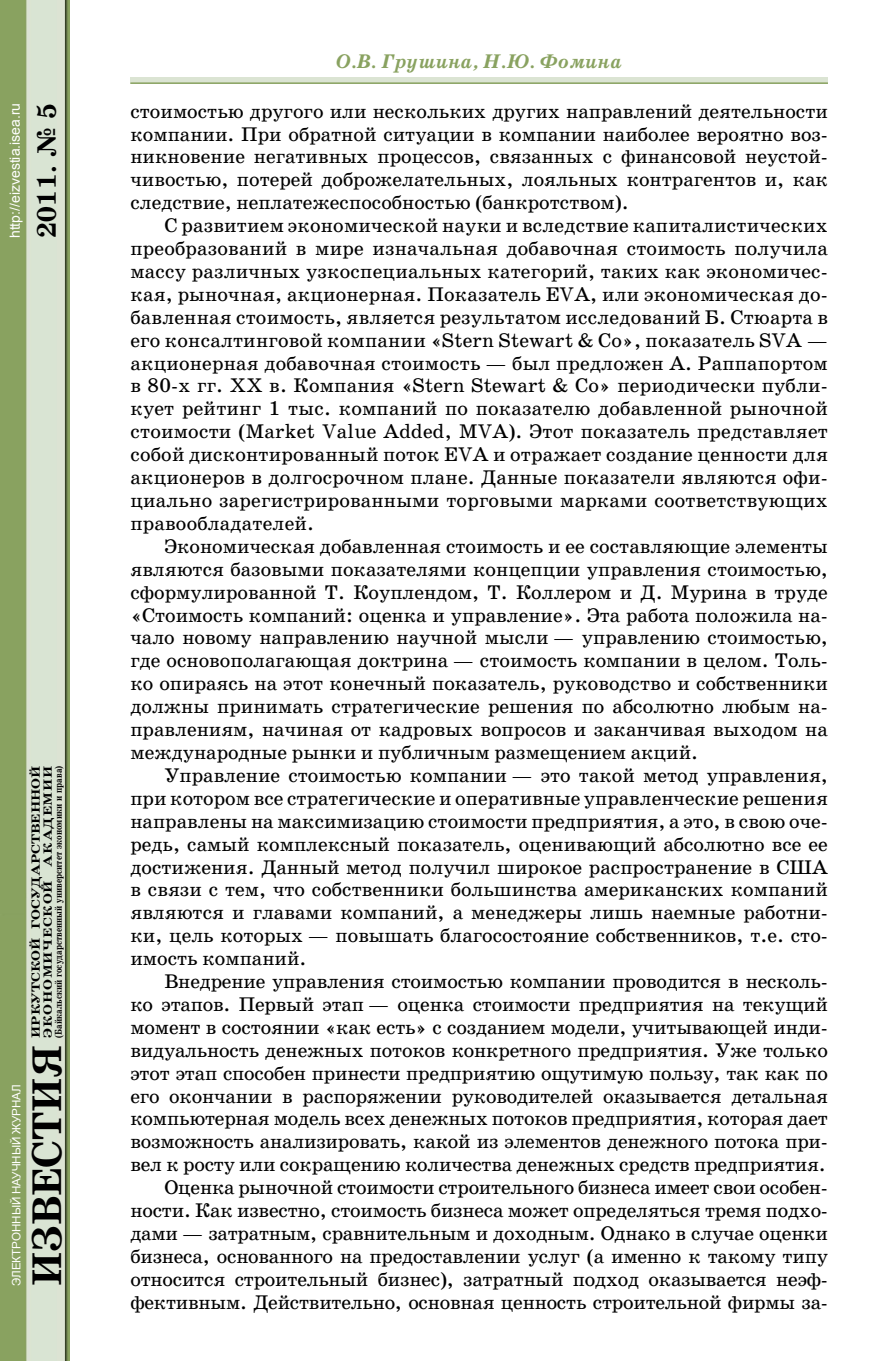
<style>
.page{position:relative;width:896px;height:1361px;background:#fff}
.page>*{position:absolute;margin:0;border:0;box-sizing:border-box;transform-origin:0 0}
.t1{font:700 42px "School Book C";color:#000}
.t2{font:700 27px "School Book C";color:#000}
.t3{font:20px/22.8px "School Book C";letter-spacing:-.01em;color:#000;text-align:justify}
.t4{font:italic 700 20px "School Book C";color:#89a260}
.t5{font:14px "Arial";color:#fff}
.t6{font:700 12px/12px "School Book C";color:#000;scale:1.25 1}
.t7{font:11.6px "Arial";color:#fff}
.t8{font:700 10px "School Book C";color:#000;scale:.85 1}
</style>
<div class="page">
<img style="left:0;top:0;width:70px;height:1361px">
<div style="left:130px;top:77px;width:698px;height:7px;background:#dbe4d3"></div>
<hr style="left:130px;top:82px;width:698px;height:2px;background:#89a260">
<p class="t5" style="left:6px;top:238px;width:137px;rotate:-90deg">http://eizvestia.isea.ru</p>
<h2 class="t2" style="left:32px;top:238px;width:136px;rotate:-90deg">2011. № 5</h2>
<p class="t7" style="left:9px;top:1286px;width:203px;rotate:-90deg">ЭЛЕКТРОННЫЙ НАУЧНЫЙ ЖУРНАЛ</p>
<p class="t6" style="left:30px;top:1037px;width:219px;rotate:-90deg">ИРКУТСКОЙ ГОСУДАРСТВЕННОЙ<br>ЭКОНОМИЧЕСКОЙ АКАДЕМИИ</p>
<p class="t8" style="left:53px;top:1037px;width:322px;rotate:-90deg">(Байкальский государственный университет экономики и права)</p>
<h1 class="t1" style="left:23px;top:1286px;width:243px;rotate:-90deg">ИЗВЕСТИЯ</h1>
<p class="t4" style="left:336px;top:51px;width:287px">О.В. Грушина, Н.Ю. Фомина</p>
<p class="t3" style="left:130px;top:100px;width:699px">стоимостью другого или нескольких других направлений деятельности компании. При обратной ситуации в компании наиболее вероятно воз&shy;никновение негативных процессов, связанных с финансовой неустой&shy;чивостью, потерей доброжелательных, лояльных контрагентов и, как следствие, неплатежеспособностью (банкротством).</p>
<p class="t3" style="left:130px;top:214px;width:699px;text-indent:34px">С развитием экономической науки и вследствие капиталистических преобразований в мире изначальная добавочная стоимость получила массу различных узкоспециальных категорий, таких как экономичес&shy;кая, рыночная, акционерная. Показатель EVA, или экономическая до&shy;бавленная стоимость, является результатом исследований Б. Стюарта в его консалтинговой компании «Stern Stewart &amp; Co», показатель SVA — акционерная добавочная стоимость — был предложен А. Раппапортом в 80-х гг. ХХ в. Компания «Stern Stewart &amp; Co» периодически публи&shy;кует рейтинг 1 тыс. компаний по показателю добавленной рыночной стоимости (Market Value Added, MVA). Этот показатель представляет собой дисконтированный поток EVA и отражает создание ценности для акционеров в долгосрочном плане. Данные показатели являются офи&shy;циально зарегистрированными торговыми марками соответствующих правообладателей.</p>
<p class="t3" style="left:130px;top:535px;width:699px;text-indent:34px">Экономическая добавленная стоимость и ее составляющие элементы являются базовыми показателями концепции управления стоимостью, сформулированной Т. Коуплендом, Т. Коллером и Д. Мурина в труде «Стоимость компаний: оценка и управление». Эта работа положила на&shy;чало новому направлению научной мысли — управлению стоимостью, где основополагающая доктрина — стоимость компании в целом. Толь&shy;ко опираясь на этот конечный показатель, руководство и собственники должны принимать стратегические решения по абсолютно любым на&shy;правлениям, начиная от кадровых вопросов и заканчивая выходом на международные рынки и публичным размещением акций.</p>
<p class="t3" style="left:130px;top:764px;width:699px;text-indent:34px">Управление стоимостью компании — это такой метод управления, при котором все стратегические и оперативные управленческие решения направлены на максимизацию стоимости предприятия, а это, в свою оче&shy;редь, самый комплексный показатель, оценивающий абсолютно все ее достижения. Данный метод получил широкое распространение в США в связи с тем, что собственники большинства американских компаний являются и главами компаний, а менеджеры лишь наемные работни&shy;ки, цель которых — повышать благосостояние собственников, т.е. сто&shy;имость компаний.</p>
<p class="t3" style="left:130px;top:970px;width:699px;text-align:right">Внедрение управления стоимостью компании проводится в несколь-<br>ко этапов. Первый этап — оценка стоимости предприятия на текущий момент в состоянии «как есть» с созданием модели, учитывающей инди&shy;видуальность денежных потоков конкретного предприятия. Уже только этот этап способен принести предприятию ощутимую пользу, так как по его окончании в распоряжении руководителей оказывается детальная компьютерная модель всех денежных потоков предприятия, которая дает возможность анализировать, какой из элементов денежного потока при&shy;вел к росту или сокращению количества денежных средств предприятия.<br>Оценка рыночной стоимости строительного бизнеса имеет свои особен&shy;ности. Как известно, стоимость бизнеса может определяться тремя подхо&shy;дами — затратным, сравнительным и доходным. Однако в случае оценки бизнеса, основанного на предоставлении услуг (а именно к такому типу относится строительный бизнес), затратный подход оказывается неэф&shy;фективным. Действительно, основная ценность строительной фирмы за-</p>
</div>
